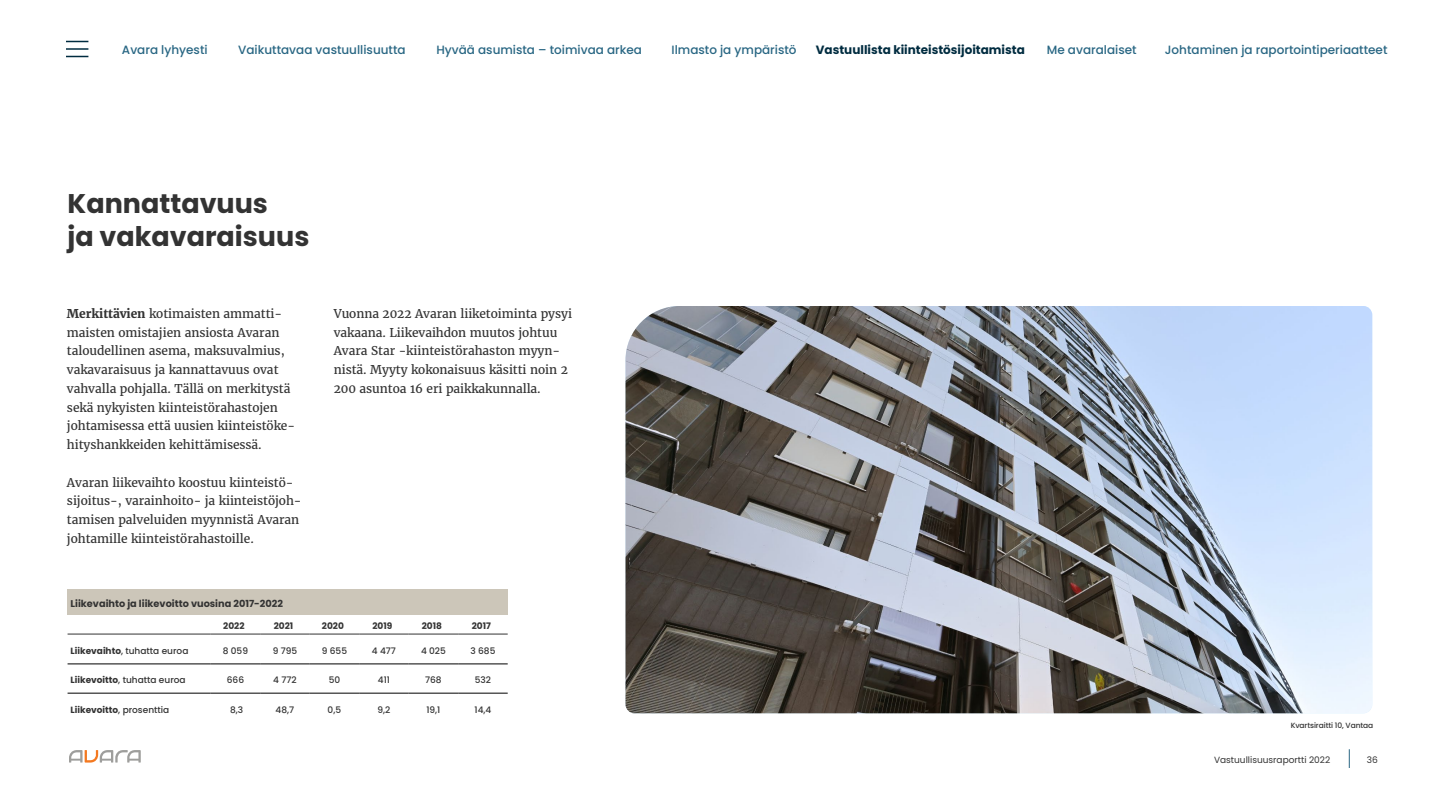
<style>
.page{position:relative;width:1440px;height:810px;background:#fff}
.page>*{position:absolute;margin:0;border:0;box-sizing:border-box;transform-origin:0 0}
.t1{font:700 27px/32.4px "Poppins";color:#333}
.t2{font:12px/18.8px "Merriweather";letter-spacing:-.005em;color:#333}
.t3{font:500 12px "Poppins";color:#286683}
.t4{font:700 12px "Poppins";color:#002c40}
.t5{font:700 9.75px "Poppins";color:#333}
.t6{font:500 9px "Poppins";color:#333}
.t7{font:700 9px "Poppins";color:#333}
.t8{font:9px "Poppins";color:#333}
.t9{font:500 7.5px "Poppins";letter-spacing:-.01em;color:#333}
.s1{font-weight:700}
.s2{font-weight:500}
</style>
<div class="page">
<svg style="left:66px;top:56px;width:22px;height:1px"></svg>
<hr style="left:66px;top:48px;width:22px;height:2px;background:#002c40">
<svg style="left:66px;top:41px;width:22px;height:1px"></svg>
<svg style="left:69px;top:750px;width:72px;height:13px"></svg>
<svg style="left:1349px;top:749px;width:1px;height:19px"></svg>
<div style="left:68px;top:589px;width:440px;height:25px;background:#ccc6b9"></div>
<hr style="left:68px;top:664px;width:143px;height:1px;background:#000">
<hr style="left:68px;top:693px;width:143px;height:1px;background:#000">
<hr style="left:211px;top:664px;width:49px;height:1px;background:#000">
<hr style="left:260px;top:664px;width:50px;height:1px;background:#000">
<hr style="left:310px;top:664px;width:49px;height:1px;background:#000">
<hr style="left:359px;top:664px;width:50px;height:1px;background:#000">
<hr style="left:409px;top:664px;width:49px;height:1px;background:#000">
<hr style="left:458px;top:664px;width:50px;height:1px;background:#000">
<hr style="left:211px;top:693px;width:49px;height:1px;background:#000">
<hr style="left:260px;top:693px;width:50px;height:1px;background:#000">
<hr style="left:310px;top:693px;width:49px;height:1px;background:#000">
<hr style="left:359px;top:693px;width:50px;height:1px;background:#000">
<hr style="left:409px;top:693px;width:49px;height:1px;background:#000">
<hr style="left:458px;top:693px;width:50px;height:1px;background:#000">
<hr style="left:68px;top:634px;width:143px;height:1px;background:#333">
<hr style="left:211px;top:634px;width:49px;height:1px;background:#333">
<hr style="left:260px;top:634px;width:50px;height:1px;background:#333">
<hr style="left:310px;top:634px;width:49px;height:1px;background:#333">
<hr style="left:359px;top:634px;width:50px;height:1px;background:#333">
<hr style="left:409px;top:634px;width:49px;height:1px;background:#333">
<hr style="left:458px;top:634px;width:50px;height:1px;background:#333">
<img style="left:626px;top:306px;width:746px;height:407px">
<p class="t3" style="left:122px;top:43px;width:87px">Avara lyhyesti</p>
<p class="t3" style="left:238px;top:43px;width:169px">Vaikuttavaa vastuullisuutta</p>
<p class="t3" style="left:436px;top:43px;width:207px">Hyvää asumista – toimivaa arkea</p>
<p class="t3" style="left:672px;top:43px;width:127px">Ilmasto ja ympäristö</p>
<p class="t4" style="left:816px;top:43px;width:211px">Vastuullista kiinteistösijoitamista</p>
<p class="t3" style="left:1047px;top:43px;width:91px">Me avaralaiset</p>
<p class="t3" style="left:1165px;top:43px;width:224px">Johtaminen ja raportointiperiaatteet</p>
<h1 class="t1" style="left:68px;top:188px;width:243px">Kannattavuus<br>ja vakavaraisuus</h1>
<p class="t2" style="left:67px;top:304px;width:230px"><span class="s1">Merkittävien</span> kotimaisten ammatti&shy;maisten omistajien ansiosta Avaran taloudellinen asema, maksuvalmius, vakavaraisuus ja kannattavuus ovat vahvalla pohjalla. Tällä on merkitystä sekä nykyisten kiinteistörahastojen johtamisessa että uusien kiinteistöke&shy;hityshankkeiden kehittämisessä.</p>
<p class="t2" style="left:67px;top:473px;width:236px">Avaran liikevaihto koostuu kiinteistö&shy;sijoitus-, varainhoito- ja kiinteistöjoh&shy;tamisen palveluiden myynnistä Avaran johtamille kiinteistörahastoille.</p>
<p class="t2" style="left:334px;top:304px;width:240px">Vuonna 2022 Avaran liiketoiminta pysyi vakaana. Liikevaihdon muutos johtuu Avara Star -kiinteistörahaston myyn&shy;nistä. Myyty kokonaisuus käsitti noin 2<br>200 asuntoa 16 eri paikkakunnalla.</p>
<p class="t5" style="left:71px;top:598px;width:214px">Liikevaihto ja liikevoitto vuosina 2017-2022</p>
<p class="t7" style="left:223px;top:621px;width:23px">2022</p>
<p class="t7" style="left:274px;top:621px;width:21px">2021</p>
<p class="t7" style="left:322px;top:621px;width:24px">2020</p>
<p class="t7" style="left:372px;top:621px;width:21px">2019</p>
<p class="t7" style="left:422px;top:621px;width:22px">2018</p>
<p class="t7" style="left:472px;top:621px;width:21px">2017</p>
<p class="t6" style="left:71px;top:645px;width:119px"><span class="s1">Liikevaihto</span>, tuhatta euroa</p>
<p class="t6" style="left:223px;top:645px;width:27px">8 059</p>
<p class="t6" style="left:273px;top:645px;width:26px">9 795</p>
<p class="t6" style="left:322px;top:645px;width:27px">9 655</p>
<p class="t6" style="left:372px;top:645px;width:26px">4 477</p>
<p class="t6" style="left:421px;top:645px;width:26px">4 025</p>
<p class="t6" style="left:470px;top:645px;width:26px">3 685</p>
<p class="t6" style="left:71px;top:675px;width:117px"><span class="s1">Liikevoitto</span>, tuhatta euroa</p>
<p class="t6" style="left:227px;top:675px;width:19px">666</p>
<p class="t6" style="left:273px;top:675px;width:25px">4 772</p>
<p class="t6" style="left:329px;top:675px;width:13px">50</p>
<p class="t6" style="left:378px;top:675px;width:14px">411</p>
<p class="t6" style="left:425px;top:675px;width:18px">768</p>
<p class="t6" style="left:475px;top:675px;width:18px">532</p>
<p class="t7" style="left:71px;top:704px;width:100px">Liikevoitto<span class="s2">, prosenttia</span></p>
<p class="t6" style="left:230px;top:704px;width:15px">8,3</p>
<p class="t6" style="left:276px;top:704px;width:20px">48,7</p>
<p class="t6" style="left:328px;top:704px;width:15px">0,5</p>
<p class="t6" style="left:377px;top:704px;width:14px">9,2</p>
<p class="t6" style="left:426px;top:704px;width:16px">19,1</p>
<p class="t6" style="left:475px;top:704px;width:18px">14,4</p>
<p class="t9" style="left:1291px;top:721px;width:84px">Kvartsiraitti 10, Vantaa</p>
<p class="t8" style="left:1214px;top:754px;width:118px">Vastuullisuusraportti 2022</p>
<p class="t8" style="left:1367px;top:754px;width:13px">36</p>
</div>
